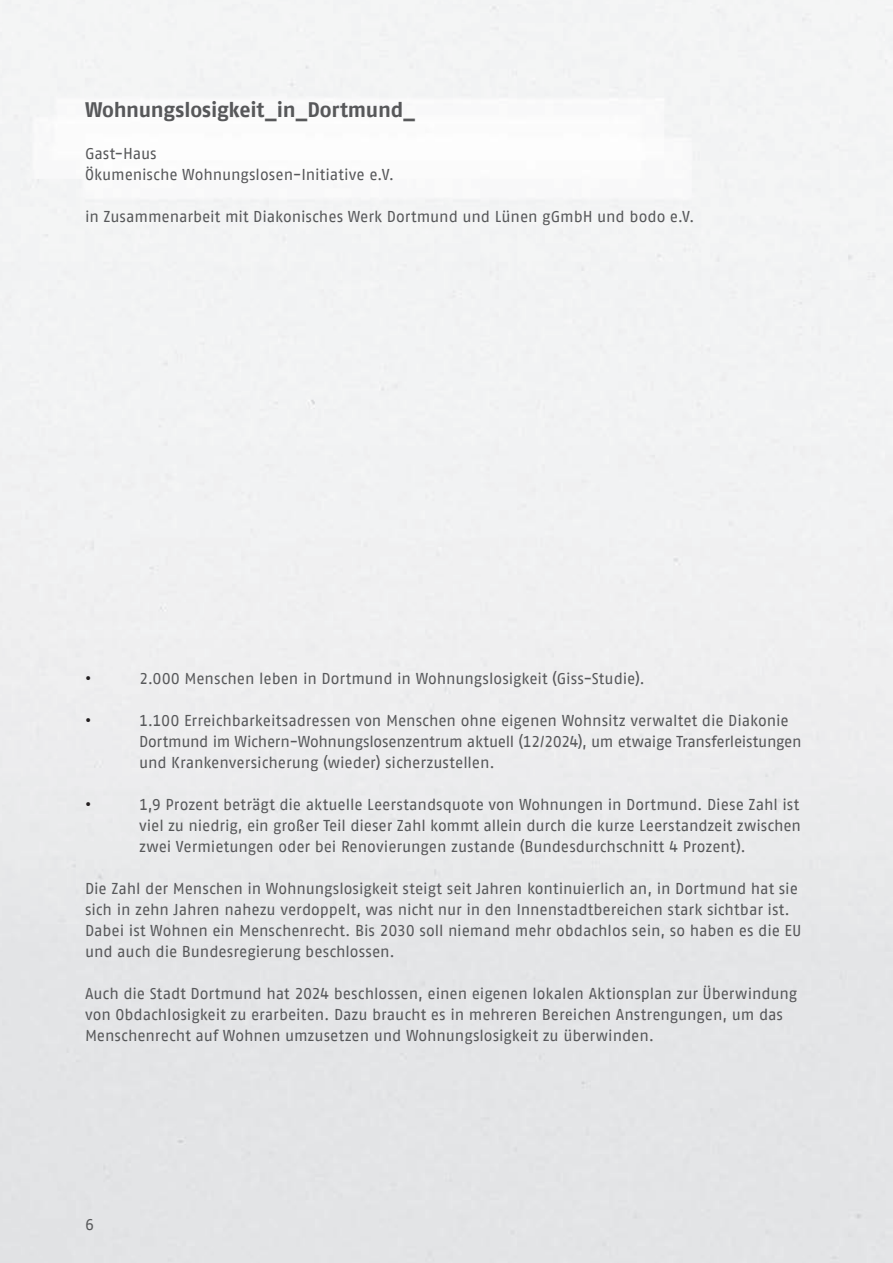
<style>
.page{position:relative;width:893px;height:1263px;background:#fff}
.page>*{position:absolute;margin:0;border:0;box-sizing:border-box;transform-origin:0 0}
.t1{font:700 21px "AWO Fago Office";letter-spacing:-.015em;color:#57585a}
.t2{font:15.75px/21px "AWO Fago Office";letter-spacing:-.005em;color:#57585a}
.t3{font:700 15.75px "AWO Fago Office";color:#231f20}
</style>
<div class="page">
<h1 class="t1" style="left:85px;top:97px;width:331px">Wohnungslosigkeit_in_Dortmund_</h1>
<p class="t2" style="left:85px;top:143px;width:311px">Gast-Haus<br>Ökumenische Wohnungslosen-Initiative e.V.</p>
<p class="t2" style="left:85px;top:206px;width:611px">in Zusammenarbeit mit Diakonisches Werk Dortmund und Lünen gGmbH und bodo e.V.</p>
<p class="t3" style="left:85px;top:669px;width:8px">•</p>
<p class="t2" style="left:139px;top:668px;width:507px">2.000 Menschen leben in Dortmund in Wohnungslosigkeit (Giss-Studie).</p>
<p class="t3" style="left:85px;top:711px;width:8px">•</p>
<p class="t2" style="left:139px;top:710px;width:664px">1.100 Erreichbarkeitsadressen von Menschen ohne eigenen Wohnsitz verwaltet die Diakonie<br>Dortmund im Wichern-Wohnungslosenzentrum aktuell (12/2024), um etwaige Transferleistungen und Krankenversicherung (wieder) sicherzustellen.</p>
<p class="t3" style="left:85px;top:795px;width:8px">•</p>
<p class="t2" style="left:139px;top:794px;width:663px">1,9 Prozent beträgt die aktuelle Leerstandsquote von Wohnungen in Dortmund. Diese Zahl ist viel zu niedrig, ein großer Teil dieser Zahl kommt allein durch die kurze Leerstandzeit zwischen zwei Vermietungen oder bei Renovierungen zustande (Bundesdurchschnitt 4 Prozent).</p>
<p class="t2" style="left:85px;top:878px;width:718px">Die Zahl der Menschen in Wohnungslosigkeit steigt seit Jahren kontinuierlich an, in Dortmund hat sie sich in zehn Jahren nahezu verdoppelt, was nicht nur in den Innenstadtbereichen stark sichtbar ist.<br>Dabei ist Wohnen ein Menschenrecht. Bis 2030 soll niemand mehr obdachlos sein, so haben es die EU und auch die Bundesregierung beschlossen.</p>
<p class="t2" style="left:85px;top:983px;width:714px">Auch die Stadt Dortmund hat 2024 beschlossen, einen eigenen lokalen Aktionsplan zur Überwindung von Obdachlosigkeit zu erarbeiten. Dazu braucht es in mehreren Bereichen Anstrengungen, um das<br>Menschenrecht auf Wohnen umzusetzen und Wohnungslosigkeit zu überwinden.</p>
<p class="t2" style="left:85px;top:1214px;width:11px">6</p>
</div>
